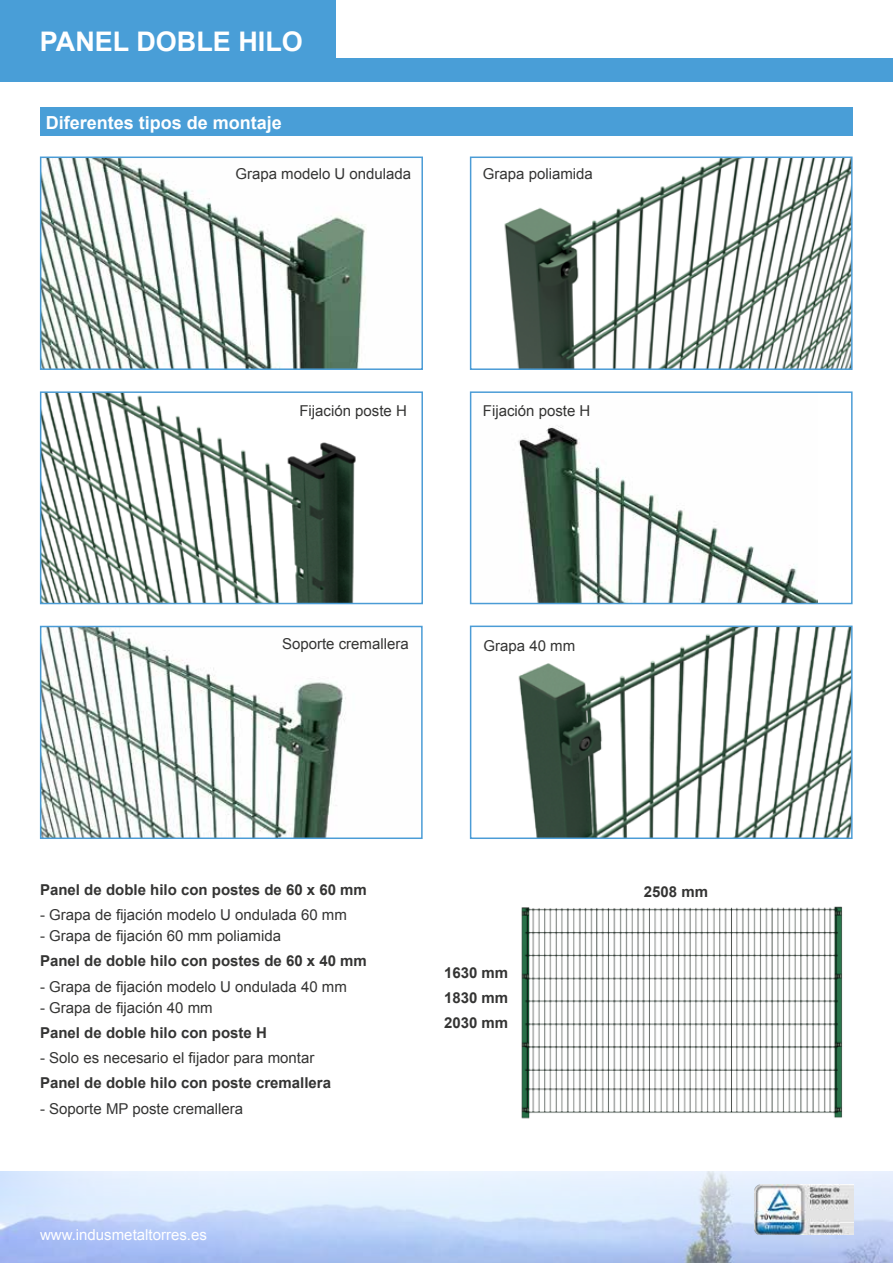
<style>
.page{position:relative;width:893px;height:1263px;background:#fff}
.page>*{position:absolute;margin:0;border:0;box-sizing:border-box;transform-origin:0 0}
.t1{font:700 27px "Arial";color:#fff}
.t2{font:700 18px "Arial";color:#fff}
.t3{font:15px "Arial";color:#343433}
.t4{font:700 15px/25.2px "Arial";color:#343433;text-align:justify}
.t5{font:15px "Arial";color:#fff}
</style>
<div class="page">
<img style="left:0;top:1172px;width:893px;height:91px">
<img style="left:754px;top:1184px;width:100px;height:50px">
<div style="left:0;top:0;width:335px;height:58px;background:#499ed7"></div>
<div style="left:0;top:58px;width:893px;height:24px;background:#499ed7"></div>
<img style="left:43px;top:160px;width:322px;height:207px">
<div style="left:40px;top:157px;width:383px;height:213px;border:2px solid #4b9cd6"></div>
<img style="left:504px;top:160px;width:346px;height:207px">
<div style="left:470px;top:157px;width:383px;height:213px;border:2px solid #4b9cd6"></div>
<img style="left:518px;top:629px;width:332px;height:207px">
<div style="left:470px;top:626px;width:383px;height:213px;border:2px solid #4b9cd6"></div>
<div style="left:40px;top:107px;width:813px;height:29px;background:#499ed7"></div>
<img style="left:521px;top:906px;width:322px;height:213px">
<img style="left:518px;top:426px;width:299px;height:175px">
<div style="left:470px;top:391px;width:383px;height:213px;border:2px solid #4b9cd6"></div>
<img style="left:43px;top:394px;width:313px;height:207px">
<div style="left:40px;top:391px;width:383px;height:213px;border:2px solid #4b9cd6"></div>
<img style="left:43px;top:629px;width:303px;height:207px">
<div style="left:40px;top:626px;width:383px;height:213px;border:2px solid #4b9cd6"></div>
<h1 class="t1" style="left:40px;top:23px;width:265px">PANEL DOBLE HILO</h1>
<p class="t2" style="left:46px;top:111px;width:238px">Diferentes tipos de montaje</p>
<p class="t3" style="left:235px;top:164px;width:177px">Grapa modelo U ondulada</p>
<p class="t3" style="left:483px;top:164px;width:112px">Grapa poliamida</p>
<p class="t3" style="left:299px;top:401px;width:109px">Fijación poste H</p>
<p class="t3" style="left:483px;top:401px;width:109px">Fijación poste H</p>
<p class="t3" style="left:282px;top:634px;width:128px">Soporte cremallera</p>
<p class="t3" style="left:483px;top:636px;width:93px">Grapa 40 mm</p>
<p class="t4" style="left:40px;top:877px;width:328px">Panel de doble hilo con postes de 60 x 60 mm</p>
<p class="t3" style="left:40px;top:905px;width:308px">- Grapa de fijación modelo U ondulada 60 mm</p>
<p class="t3" style="left:40px;top:926px;width:242px">- Grapa de fijación 60 mm poliamida</p>
<p class="t4" style="left:40px;top:949px;width:328px">Panel de doble hilo con postes de 60 x 40 mm</p>
<p class="t3" style="left:40px;top:976px;width:308px">- Grapa de fijación modelo U ondulada 40 mm</p>
<p class="t3" style="left:40px;top:997px;width:174px">- Grapa de fijación 40 mm</p>
<p class="t4" style="left:40px;top:1020px;width:228px">Panel de doble hilo con poste H</p>
<p class="t3" style="left:40px;top:1048px;width:276px">- Solo es necesario el fijador para montar</p>
<p class="t4" style="left:40px;top:1071px;width:292px">Panel de doble hilo con poste cremallera</p>
<p class="t3" style="left:40px;top:1098px;width:205px">- Soporte MP poste cremallera</p>
<p class="t5" style="left:40px;top:1225px;width:168px">www.indusmetaltorres.es</p>
<p class="t4" style="left:444px;top:960px;width:66px">1630 mm 1830 mm 2030 mm</p>
<p class="t4" style="left:644px;top:879px;width:66px">2508 mm</p>
</div>
